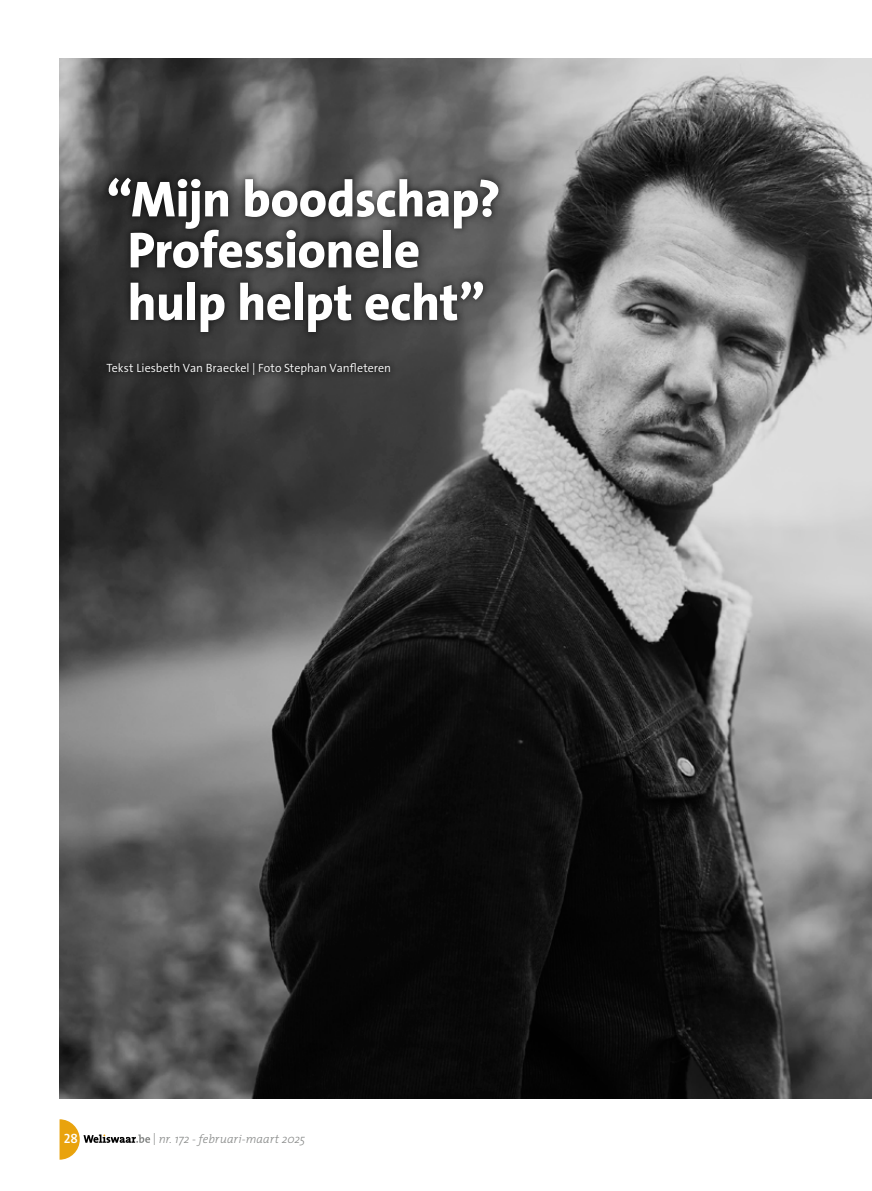
<style>
.page{position:relative;width:872px;height:1191px;background:#fff}
.page>*{position:absolute;margin:0;border:0;box-sizing:border-box;transform-origin:0 0}
.t1{font:800 51px/51.8px "The Sans B W8";letter-spacing:-.01em;color:#fff}
.t2{font:13.5px "The Mix Semi Bold Caps";color:#fff}
.t3{font:300 12px "The Sans B W4";color:#fff}
.t4{font:italic 300 12px "The Mix";color:#878988}
</style>
<div class="page">
<img style="left:60px;top:58px;width:812px;height:1040px">
<div style="left:100px;top:170px;width:406px;height:212px;background:#000;opacity:.6"></div>
<svg style="left:60px;top:1119px;width:90px;height:40px"></svg>
<h1 class="t1" style="left:128px;top:174px;width:374px;text-indent:-21px">“Mijn boodschap?<br>Professionele hulp helpt echt”</h1>
<p class="t3" style="left:106px;top:361px;width:286px">Tekst Liesbeth Van Braeckel | Foto Stephan Vanfleteren</p>
<p class="t2" style="left:64px;top:1127px;width:16px">28</p>
<p class="t4" style="left:153px;top:1128px;width:154px">| nr. 172 - februari-maart 2025</p>
</div>
